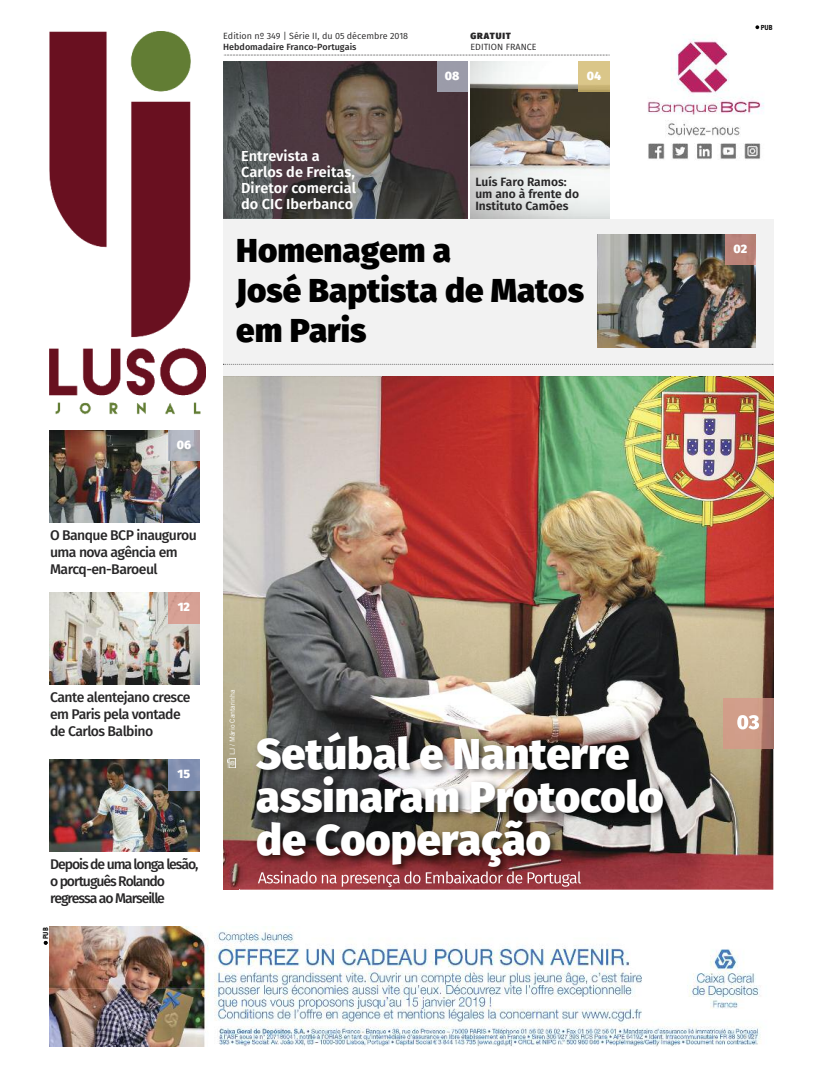
<style>
.page{position:relative;width:823px;height:1078px;background:#fff}
.page>*{position:absolute;margin:0;border:0;box-sizing:border-box;transform-origin:0 0}
.t1{font:800 43.1px/43px "Fira Sans";color:#fff}
.t2{font:800 33.1px/39.8px "Fira Sans";color:#000}
.t3{font:800 20px "Fira Sans";color:#fff}
.t4{font:600 14.5px/16px "Fira Sans";color:#fff}
.t5{font:500 14px/16.8px "Fira Sans";letter-spacing:-.04em;color:#272627}
.t6{font:500 14px/16.8px "Fira Sans";letter-spacing:-.075em;color:#272627}
.t7{font:800 12.1px "Fira Sans";color:#fff}
.t8{font:600 12px/12px "Fira Sans";color:#272627}
.t9{font:9px "Fira Sans";color:#272627}
.t10{font:500 9px "Fira Sans";color:#272627}
.t11{font:900 9px "Fira Sans";letter-spacing:.1em;color:#272627}
.t12{font:7px "Trade Gothic LT";color:#fff}
.t13{font:700 7px "Trade Gothic LT";color:#000}
</style>
<div class="page">
<img style="left:223px;top:376px;width:549px;height:513px">
<img style="left:722px;top:698px;width:50px;height:19px">
<img style="left:49px;top:348px;width:157px;height:67px">
<img style="left:223px;top:61px;width:244px;height:157px">
<img style="left:470px;top:61px;width:139px;height:157px">
<img style="left:50px;top:31px;width:140px;height:307px">
<div style="left:223px;top:218px;width:549px;height:158px;background:#f2f2f2"></div>
<img style="left:597px;top:234px;width:158px;height:113px">
<svg style="left:223px;top:364px;width:549px;height:1px"></svg>
<svg style="left:224px;top:55px;width:385px;height:1px"></svg>
<svg style="left:227px;top:758px;width:8px;height:9px"></svg>
<img style="left:578px;top:61px;width:31px;height:31px">
<img style="left:724px;top:234px;width:31px;height:31px">
<img style="left:49px;top:430px;width:150px;height:92px">
<img style="left:169px;top:430px;width:30px;height:31px">
<img style="left:49px;top:759px;width:150px;height:92px">
<img style="left:169px;top:759px;width:30px;height:31px">
<img style="left:49px;top:592px;width:150px;height:92px">
<img style="left:169px;top:592px;width:30px;height:31px">
<img style="left:239px;top:717px;width:535px;height:173px">
<img style="left:736px;top:717px;width:22px;height:12px">
<img style="left:258px;top:870px;width:109px;height:16px">
<img style="left:50px;top:926px;width:711px;height:120px">
<svg style="left:44px;top:940px;width:4px;height:4px"></svg>
<img style="left:647px;top:38px;width:117px;height:122px">
<img style="left:437px;top:61px;width:30px;height:31px">
<p class="t9" style="left:223px;top:32px;width:186px">Edition nº 349 | Série II, du 05 décembre 2018</p>
<p class="t10" style="left:223px;top:43px;width:135px">Hebdomadaire Franco-Portugais</p>
<p class="t4" style="left:241px;top:149px;width:116px">Entrevista a<br>Carlos de Freitas,<br>Diretor comercial do CIC Iberbanco</p>
<p class="t7" style="left:444px;top:71px;width:16px">08</p>
<p class="t11" style="left:470px;top:32px;width:42px">GRATUIT</p>
<p class="t9" style="left:470px;top:43px;width:68px">EDITION FRANCE</p>
<p class="t7" style="left:586px;top:71px;width:16px">04</p>
<p class="t8" style="left:475px;top:176px;width:105px">Luís Faro Ramos: um ano à frente do<br>Instituto Camões</p>
<h2 class="t2" style="left:236px;top:233px;width:349px">Homenagem a<br>José Baptista de Matos em Paris</h2>
<p class="t7" style="left:176px;top:440px;width:16px">06</p>
<p class="t5" style="left:50px;top:527px;width:148px">O Banque BCP inaugurou uma nova agência em<br>Marcq-en-Baroeul</p>
<p class="t7" style="left:178px;top:602px;width:14px">12</p>
<p class="t5" style="left:50px;top:689px;width:142px">Cante alentejano cresce em Paris pela vontade de Carlos Balbino</p>
<p class="t7" style="left:177px;top:769px;width:14px">15</p>
<p class="t6" style="left:50px;top:856px;width:150px">Depois de uma longa lesão, o português Rolando regressa ao Marseille</p>
<p class="t13" style="left:41px;top:939px;width:14px;rotate:-90deg">PUB</p>
<p class="t12" style="left:228px;top:755px;width:67px;rotate:-90deg">LJ / Mário Cantarinha</p>
<h1 class="t1" style="left:256px;top:735px;width:408px">Setúbal e Nanterre assinaram Protocolo de Cooperação</h1>
<p class="t13" style="left:760px;top:23px;width:14px">PUB</p>
<p class="t7" style="left:733px;top:244px;width:15px">02</p>
<h3 class="t3" style="left:736px;top:714px;width:24px">03</h3>
</div>
